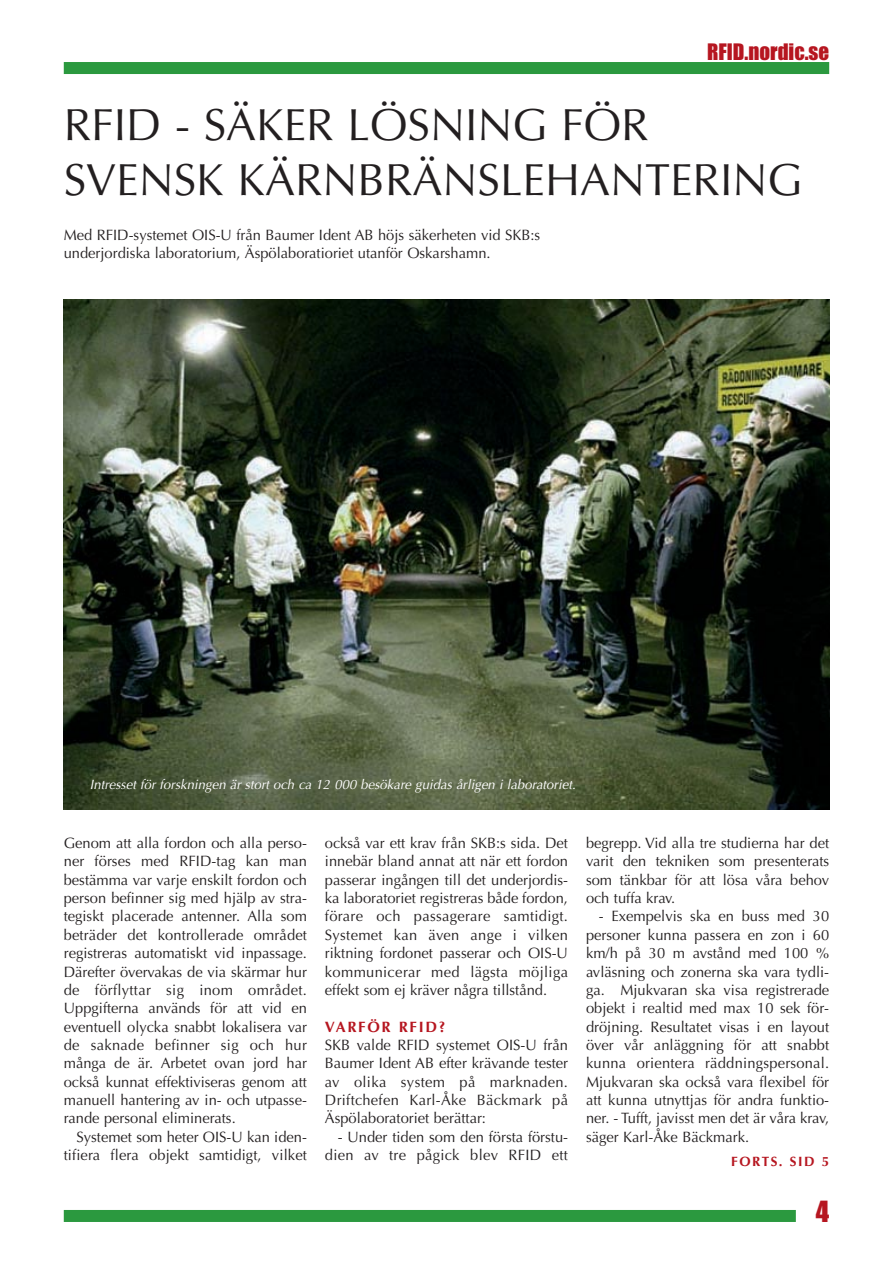
<style>
.page{position:relative;width:893px;height:1263px;background:#fff}
.page>*{position:absolute;margin:0;border:0;box-sizing:border-box;transform-origin:0 0}
.t1{font:45px/55.1px "Optima";color:#231f20}
.t2{font:27px "Impact";color:#b61620}
.t3{font:21px "Impact";color:#b61620}
.t4{font:15px/18.3px "Optima";color:#231f20;text-align:justify}
.t5{font:700 15px "Optima";letter-spacing:.11em;color:#b61620}
.t6{font:italic 13.5px "Optima";color:#fff}
.t7{font:700 13.5px "Optima";letter-spacing:.11em;color:#b61620}
</style>
<div class="page">
<div style="left:64px;top:62px;width:765px;height:12px;background:#2b993f"></div>
<div style="left:64px;top:1210px;width:732px;height:12px;background:#2b993f"></div>
<img style="left:64px;top:299px;width:765px;height:511px">
<h3 class="t3" style="left:707px;top:45px;width:124px">RFID.nordic.se</h3>
<h1 class="t1" style="left:64px;top:102px;width:740px">RFID - SÄKER LÖSNING FÖR<br>SVENSK KÄRNBRÄNSLEHANTERING</h1>
<p class="t4" style="left:64px;top:227px;width:478px">Med RFID-systemet OIS-U från Baumer Ident AB höjs säkerheten vid SKB:s underjordiska laboratorium, Äspölaboratioriet utanför Oskarshamn.</p>
<p class="t6" style="left:90px;top:778px;width:490px">Intresset för forskningen är stort och ca 12 000 besökare guidas årligen i laboratoriet.</p>
<p class="t4" style="left:64px;top:835px;width:245px">Genom att alla fordon och alla perso&shy;ner förses med RFID-tag kan man bestämma var varje enskilt fordon och person befinner sig med hjälp av stra&shy;tegiskt placerade antenner. Alla som beträder det kontrollerade området registreras automatiskt vid inpassage.<br>Därefter övervakas de via skärmar hur de förflyttar sig inom området.<br>Uppgifterna används för att vid en eventuell olycka snabbt lokalisera var de saknade befinner sig och hur många de är. Arbetet ovan jord har också kunnat effektiviseras genom att manuell hantering av in- och utpasse&shy;rande personal eliminerats.</p>
<p class="t4" style="left:64px;top:1129px;width:245px;text-align:right">Systemet som heter OIS-U kan iden&shy;tifiera flera objekt samtidigt, vilket</p>
<p class="t4" style="left:325px;top:835px;width:245px">också var ett krav från SKB:s sida. Det innebär bland annat att när ett fordon passerar ingången till det underjordis&shy;ka laboratoriet registreras både fordon, förare och passagerare samtidigt.<br>Systemet kan även ange i vilken riktning fordonet passerar och OIS-U kommunicerar med lägsta möjliga effekt som ej kräver några tillstånd.</p>
<p class="t5" style="left:325px;top:1020px;width:122px">VARFÖR RFID?</p>
<p class="t4" style="left:325px;top:1037px;width:245px">SKB valde RFID systemet OIS-U från Baumer Ident AB efter krävande tester av olika system på marknaden.<br>Driftchefen Karl-Åke Bäckmark på Äspölaboratoriet berättar:</p>
<p class="t4" style="left:325px;top:1129px;width:245px;text-align:right">- Under tiden som den första förstu&shy;dien av tre pågick blev RFID ett</p>
<p class="t4" style="left:586px;top:835px;width:245px">begrepp. Vid alla tre studierna har det varit den tekniken som presenterats som tänkbar för att lösa våra behov och tuffa krav.</p>
<p class="t4" style="left:586px;top:909px;width:245px;text-indent:13px">- Exempelvis ska en buss med 30 personer kunna passera en zon i 60 km/h på 30 m avstånd med 100 % avläsning och zonerna ska vara tydli&shy;ga. Mjukvaran ska visa registrerade objekt i realtid med max 10 sek för&shy;dröjning. Resultatet visas i en layout över vår anläggning för att snabbt kunna orientera räddningspersonal.<br>Mjukvaran ska också vara flexibel för att kunna utnyttjas för andra funktio&shy;ner. - Tufft, javisst men det är våra krav, säger Karl-Åke Bäckmark.</p>
<p class="t7" style="left:731px;top:1155px;width:100px">FORTS. SID 5</p>
<h2 class="t2" style="left:816px;top:1202px;width:15px">4</h2>
</div>
